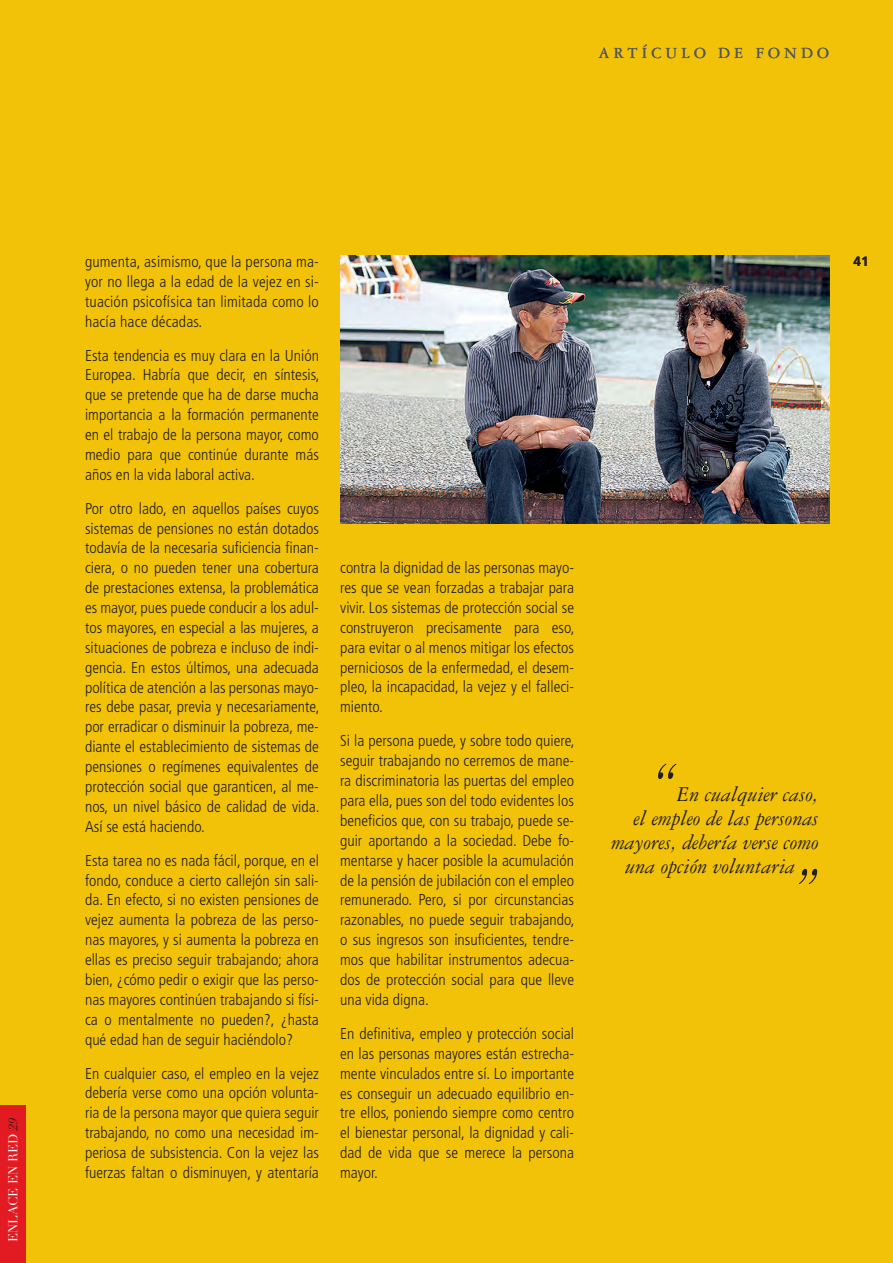
<style>
.page{position:relative;width:893px;height:1263px;background:#f2c209}
.page>*{position:absolute;margin:0;border:0;box-sizing:border-box;transform-origin:0 0}
.t1{font:italic 60px "Garamond 3 LT Std";color:#231f20}
.t2{font:italic 22.5px "Garamond 3 LT Std";color:#231f20}
.t3{font:16.5px "Garamond 3 LT Std";letter-spacing:.25em;color:#57585a}
.t4{font:300 condensed 15.75px/20px "Frutiger";color:#231f20;text-align:justify}
.t5{font:700 13.5px "Frutiger";color:#231f20}
.t6{font:12.75px "Didot LH";color:#fff}
.s1{font-style:italic;color:#231f20}
</style>
<div class="page">
<img style="left:340px;top:255px;width:489px;height:268px">
<div style="left:0;top:1106px;width:26px;height:157px;background:#e21a21"></div>
<p class="t3" style="left:598px;top:45px;width:232px">ARTÍCU LO DE FONDO</p>
<p class="t6" style="left:6px;top:1242px;width:126px;rotate:-90deg">enlace en red <span class="s1">29</span></p>
<p class="t4" style="left:85px;top:252px;width:235px">gumenta, asimismo, que la persona ma&shy;yor no llega a la edad de la vejez en si&shy;tuación psicofísica tan limitada como lo hacía hace décadas.</p>
<p class="t4" style="left:85px;top:345px;width:236px">Esta tendencia es muy clara en la Unión Europea. Habría que decir, en síntesis, que se pretende que ha de darse mucha importancia a la formación permanente en el trabajo de la persona mayor, como medio para que continúe durante más años en la vida laboral activa.</p>
<p class="t4" style="left:85px;top:498px;width:236px">Por otro lado, en aquellos países cuyos sistemas de pensiones no están dotados todavía de la necesaria suficiencia finan&shy;ciera, o no pueden tener una cobertura de prestaciones extensa, la problemática es mayor, pues puede conducir a los adul&shy;tos mayores, en especial a las mujeres, a situaciones de pobreza e incluso de indi&shy;gencia. En estos últimos, una adecuada política de atención a las personas mayo&shy;res debe pasar, previa y necesariamente, por erradicar o disminuir la pobreza, me&shy;diante el establecimiento de sistemas de pensiones o regímenes equivalentes de protección social que garanticen, al me&shy;nos, un nivel básico de calidad de vida.<br>Así se está haciendo.</p>
<p class="t4" style="left:85px;top:850px;width:235px">Esta tarea no es nada fácil, porque, en el fondo, conduce a cierto callejón sin sali&shy;da. En efecto, si no existen pensiones de vejez aumenta la pobreza de las perso&shy;nas mayores, y si aumenta la pobreza en ellas es preciso seguir trabajando; ahora bien, ¿cómo pedir o exigir que las perso&shy;nas mayores continúen trabajando si físi&shy;ca o mentalmente no pueden?, ¿hasta qué edad han de seguir haciéndolo?</p>
<p class="t4" style="left:85px;top:1063px;width:235px">En cualquier caso, el empleo en la vejez debería verse como una opción volunta&shy;ria de la persona mayor que quiera seguir trabajando, no como una necesidad im&shy;periosa de subsistencia. Con la vejez las fuerzas faltan o disminuyen, y atentaría</p>
<p class="t4" style="left:340px;top:558px;width:236px">contra la dignidad de las personas mayo&shy;res que se vean forzadas a trabajar para vivir. Los sistemas de protección social se construyeron precisamente para eso, para evitar o al menos mitigar los efectos perniciosos de la enfermedad, el desem&shy;pleo, la incapacidad, la vejez y el falleci&shy;miento.</p>
<p class="t4" style="left:340px;top:731px;width:236px">Si la persona puede, y sobre todo quiere, seguir trabajando no cerremos de mane&shy;ra discriminatoria las puertas del empleo para ella, pues son del todo evidentes los beneficios que, con su trabajo, puede se&shy;guir aportando a la sociedad. Debe fo&shy;mentarse y hacer posible la acumulación de la pensión de jubilación con el empleo remunerado. Pero, si por circunstancias razonables, no puede seguir trabajando, o sus ingresos son insuficientes, tendre&shy;mos que habilitar instrumentos adecua&shy;dos de protección social para que lleve una vida digna.</p>
<p class="t4" style="left:340px;top:1024px;width:235px">En definitiva, empleo y protección social en las personas mayores están estrecha&shy;mente vinculados entre sí. Lo importante es conseguir un adecuado equilibrio en&shy;tre ellos, poniendo siempre como centro el bienestar personal, la dignidad y cali&shy;dad de vida que se merece la persona mayor.</p>
<p class="t5" style="left:854px;top:253px;width:17px">41</p>
<h1 class="t1" style="left:653px;top:751px;width:25px">“</h1>
<h2 class="t2" style="left:677px;top:783px;width:143px">En cualquier caso,</h2>
<h2 class="t2" style="left:634px;top:807px;width:186px">el empleo de las personas</h2>
<h2 class="t2" style="left:611px;top:831px;width:209px">mayores, debería verse como</h2>
<h2 class="t2" style="left:625px;top:855px;width:171px">una opción voluntaria</h2>
<h1 class="t1" style="left:795px;top:856px;width:25px">”</h1>
</div>
